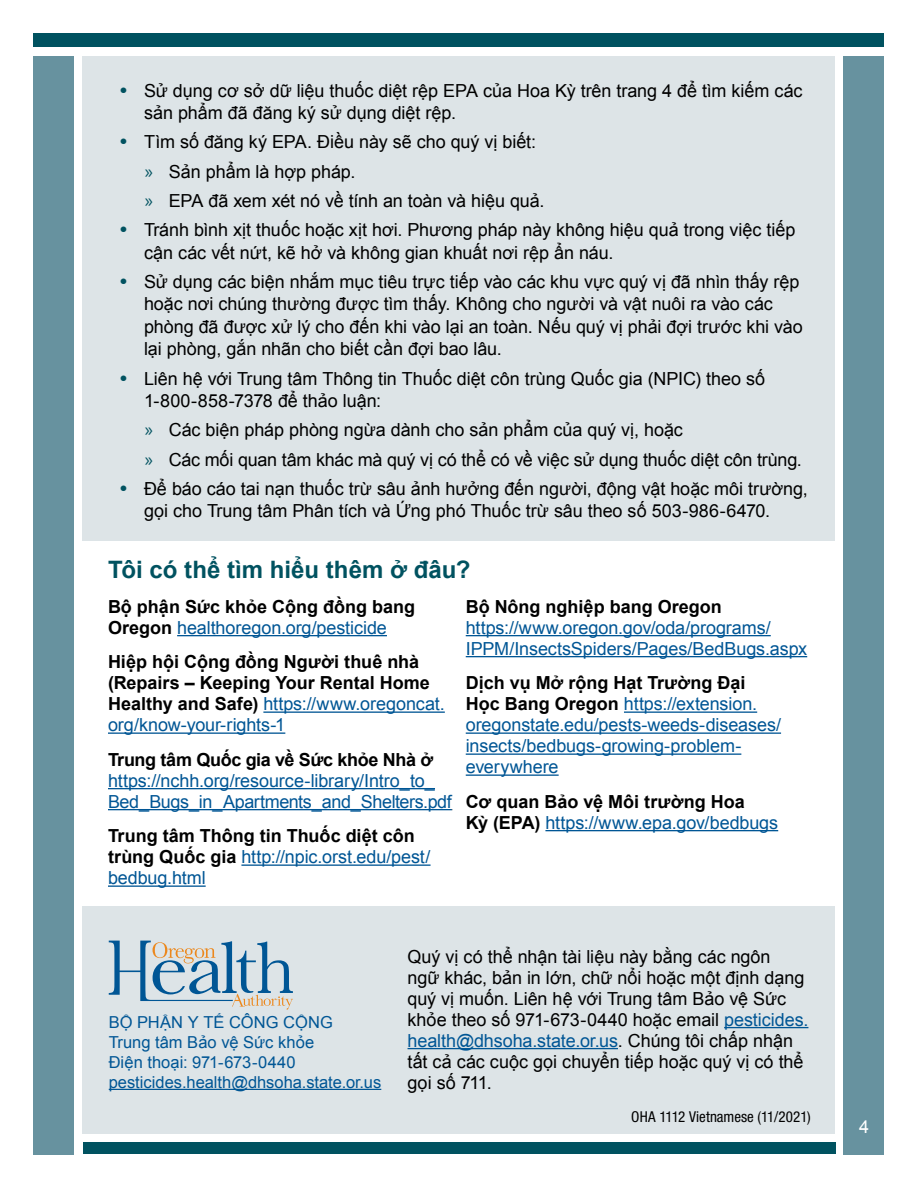
<style>
.page{position:relative;width:918px;height:1188px;background:#fff}
.page>*{position:absolute;margin:0;border:0;box-sizing:border-box;transform-origin:0 0}
.sub_title{font:700 24px "Arial";color:#005260}
.Bullet_body{font:18px/22.5px "Arial";letter-spacing:-.005em;color:#000}
.body{font:18px/21px "Arial";letter-spacing:-.005em;color:#005695}
.body-2{font:700 18px/21px "Arial";color:#000}
.bullet_body_2{font:18px/22.5px "Arial";letter-spacing:-.005em;color:#000}
.body-3{font:18px/21px "Arial";letter-spacing:-.005em;color:#000}
.t1{font:18px "Arial";color:#fff}
.body-4{font:16.5px/19.8px "Arial";color:#005695}
.body-5{font:condensed 15px "Helvetica Neue LT Std";color:#000}
.s1{font-weight:700;font-size:19.5px;color:#005260}
.s2{font-family:"Myriad Pro";font-size:19.5px;color:#005260}
.s3{font-weight:400;color:#005695}
.s4{font-weight:700;color:#000}
.s5{color:#005695}
</style>
<div class="page">
<div style="left:83px;top:56px;width:752px;height:1078px;background:#dde4e7"></div>
<div style="left:34px;top:56px;width:40px;height:1098px;background:#67929f"></div>
<div style="left:844px;top:56px;width:40px;height:1098px;background:#67929f"></div>
<div style="left:83px;top:1143px;width:752px;height:11px;background:#005260"></div>
<div style="left:34px;top:34px;width:850px;height:13px;background:#005260"></div>
<div style="left:80px;top:541px;width:758px;height:365px;background:#fff"></div>
<hr style="left:177px;top:635px;width:210px;height:1px;background:#005695">
<hr style="left:263px;top:711px;width:182px;height:2px;background:#005695">
<hr style="left:108px;top:732px;width:177px;height:2px;background:#005695">
<hr style="left:108px;top:788px;width:327px;height:1px;background:#005695">
<hr style="left:108px;top:809px;width:344px;height:1px;background:#005695">
<hr style="left:241px;top:864px;width:190px;height:2px;background:#005695">
<hr style="left:108px;top:885px;width:98px;height:2px;background:#005695">
<hr style="left:466px;top:635px;width:305px;height:1px;background:#005695">
<hr style="left:466px;top:656px;width:341px;height:1px;background:#005695">
<hr style="left:624px;top:711px;width:133px;height:2px;background:#005695">
<hr style="left:466px;top:732px;width:315px;height:2px;background:#005695">
<hr style="left:466px;top:753px;width:275px;height:2px;background:#005695">
<hr style="left:466px;top:774px;width:93px;height:2px;background:#005695">
<hr style="left:545px;top:830px;width:233px;height:1px;background:#005695">
<hr style="left:724px;top:1027px;width:84px;height:1px;background:#005695">
<hr style="left:408px;top:1048px;width:210px;height:1px;background:#005695">
<hr style="left:109px;top:1089px;width:272px;height:1px;background:#005695">
<svg style="left:109px;top:941px;width:184px;height:69px"></svg>
<p class="Bullet_body" style="left:144px;top:79px;width:660px;text-indent:-24px"><span class="s1">•</span> Sử dụng cơ sở dữ liệu thuốc diệt rệp EPA của Hoa Kỳ trên trang 4 để tìm kiếm các sản phẩm đã đăng ký sử dụng diệt rệp.</p>
<p class="Bullet_body" style="left:120px;top:131px;width:418px"><span class="s1">•</span> Tìm số đăng ký EPA. Điều này sẽ cho quý vị biết:</p>
<p class="bullet_body_2" style="left:145px;top:160px;width:212px"><span class="s2">»</span> Sản phẩm là hợp pháp.</p>
<p class="bullet_body_2" style="left:145px;top:190px;width:401px"><span class="s2">»</span> EPA đã xem xét nó về tính an toàn và hiệu quả.</p>
<p class="Bullet_body" style="left:144px;top:219px;width:653px;text-indent:-24px"><span class="s1">•</span> Tránh bình xịt thuốc hoặc xịt hơi. Phương pháp này không hiệu quả trong việc tiếp cận các vết nứt, kẽ hở và không gian khuất nơi rệp ẩn náu.</p>
<p class="Bullet_body" style="left:144px;top:271px;width:660px;text-indent:-24px"><span class="s1">•</span> Sử dụng các biện nhắm mục tiêu trực tiếp vào các khu vực quý vị đã nhìn thấy rệp hoặc nơi chúng thường được tìm thấy. Không cho người và vật nuôi ra vào các phòng đã được xử lý cho đến khi vào lại an toàn. Nếu quý vị phải đợi trước khi vào lại phòng, gắn nhãn cho biết cần đợi bao lâu.</p>
<p class="Bullet_body" style="left:144px;top:367px;width:623px;text-indent:-24px"><span class="s1">•</span> Liên hệ với Trung tâm Thông tin Thuốc diệt côn trùng Quốc gia (NPIC) theo số<br>1-800-858-7378 để thảo luận:</p>
<p class="bullet_body_2" style="left:145px;top:419px;width:540px"><span class="s2">»</span> Các biện pháp phòng ngừa dành cho sản phẩm của quý vị, hoặc</p>
<p class="bullet_body_2" style="left:145px;top:448px;width:659px"><span class="s2">»</span> Các mối quan tâm khác mà quý vị có thể có về việc sử dụng thuốc diệt côn trùng.</p>
<p class="bullet_body_2" style="left:144px;top:478px;width:665px;text-indent:-24px"><span class="s1">•</span> Để báo cáo tai nạn thuốc trừ sâu ảnh hưởng đến người, động vật hoặc môi trường, gọi cho Trung tâm Phân tích và Ứng phó Thuốc trừ sâu theo số 503-986-6470.</p>
<h2 class="sub_title" style="left:108px;top:554px;width:364px">Tôi có thể tìm hiểu thêm ở đâu?</h2>
<p class="body-2" style="left:108px;top:597px;width:309px">Bộ phận Sức khỏe Cộng đồng bang<br>Oregon <span class="s3">healthoregon.org/pesticide</span></p>
<p class="body-2" style="left:108px;top:652px;width:338px">Hiệp hội Cộng đồng Người thuê nhà (Repairs – Keeping Your Rental Home Healthy and Safe) <span class="s3">https://www.oregoncat. org/know-your-rights-1</span></p>
<p class="body" style="left:108px;top:749px;width:345px"><span class="s4">Trung tâm Quốc gia về Sức khỏe Nhà ở </span>https://nchh.org/resource-library/Intro_to_<br>Bed_Bugs_in_Apartments_and_Shelters.pdf</p>
<p class="body-2" style="left:108px;top:826px;width:324px">Trung tâm Thông tin Thuốc diệt côn trùng Quốc gia <span class="s3">http://npic.orst.edu/pest/ bedbug.html</span></p>
<p class="body" style="left:466px;top:596px;width:343px"><span class="s4">Bộ Nông nghiệp bang Oregon </span>https://www.oregon.gov/oda/programs/<br>IPPM/InsectsSpiders/Pages/BedBugs.aspx</p>
<p class="body" style="left:466px;top:673px;width:317px"><span class="s4">Dịch vụ Mở rộng Hạt Trường Đại<br>Học Bang Oregon</span> https://extension. oregonstate.edu/pests-weeds-diseases/ insects/bedbugs-growing-problem&shy;everywhere</p>
<p class="body-2" style="left:466px;top:792px;width:314px">Cơ quan Bảo vệ Môi trường Hoa<br>Kỳ (EPA) <span class="s3">https://www.epa.gov/bedbugs</span></p>
<p class="body-4" style="left:109px;top:1013px;width:274px">BỘ PHẬN Y TẾ CÔNG CỘNG<br>Trung tâm Bảo vệ Sức khỏe<br>Điện thoại: 971-673-0440 pesticides.health@dhsoha.state.or.us</p>
<p class="body-3" style="left:408px;top:946px;width:402px">Quý vị có thể nhận tài liệu này bằng các ngôn<br>ngữ khác, bản in lớn, chữ nổi hoặc một định dạng quý vị muốn. Liên hệ với Trung tâm Bảo vệ Sức khỏe theo số 971-673-0440 hoặc email <span class="s5">pesticides. health@dhsoha.state.or.us</span>. Chúng tôi chấp nhận tất cả các cuộc gọi chuyển tiếp hoặc quý vị có thể gọi số 711.</p>
<p class="body-5" style="left:631px;top:1108px;width:181px">OHA 1112 Vietnamese (11/2021)</p>
<p class="t1" style="left:859px;top:1114px;width:12px">4</p>
</div>
